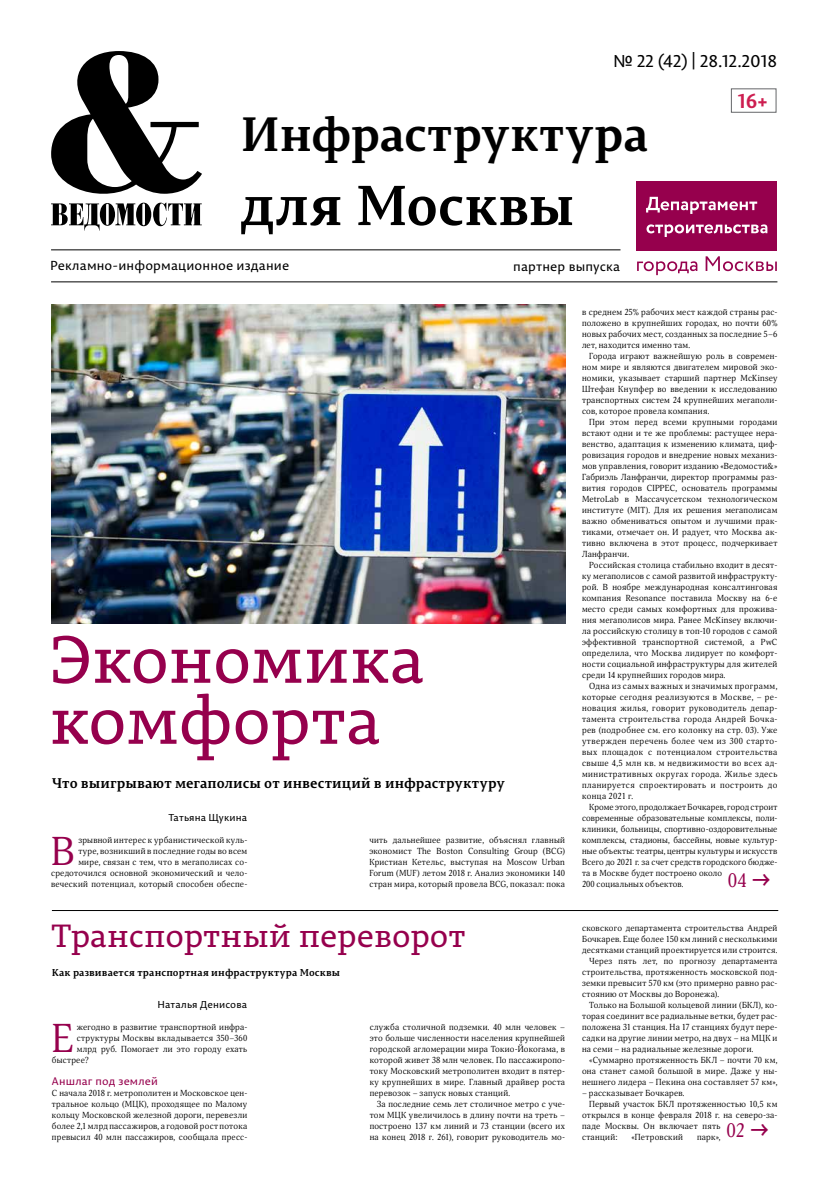
<style>
.page{position:relative;width:820px;height:1191px;background:#fff}
.page>*{position:absolute;margin:0;border:0;box-sizing:border-box;transform-origin:0 0}
.t1{font:66px/61px "Permian Slab Serif Typeface";letter-spacing:-.005em;color:#96004d}
.t2{font:700 56px "Permian Serif Typeface";color:#000}
.t3{font:700 48px "Permian Serif Typeface";letter-spacing:-.005em;color:#000}
.t4{font:39.1px "Orbi";color:#96004d}
.t5{font:32px "Permian Slab Serif Typeface";color:#96004d}
.t6{font:700 20px "Permian Sans Typeface";color:#cd1e50}
.t7{font:19px "Orbi";color:#96004d}
.t8{font:17px "Permian Sans Typeface";color:#000}
.t9{font:700 14px "Permian Serif Typeface";letter-spacing:.01em;color:#000}
.t10{font:13px "Permian Sans Typeface";letter-spacing:.01em;color:#000}
.t11{font:11px "Permian Sans Typeface";letter-spacing:.015em;color:#96004d}
.t12{font:700 10px "Permian Serif Typeface";letter-spacing:.02em;color:#000}
.t13{font:10px "Permian Sans Typeface";letter-spacing:.01em;color:#000}
.t14{font:8.5px/11px "Orbi";letter-spacing:.025em;color:#000;text-align:justify}
.s1{font-family:"Permian Sans Typeface";font-size:25px}
</style>
<div class="page">
<hr style="left:51px;top:250px;width:569px;height:1px;background:#000">
<hr style="left:51px;top:282px;width:726px;height:1px;background:#000">
<div style="left:730px;top:88px;width:46px;height:25px;border:1px solid #656669"></div>
<svg style="left:51px;top:51px;width:151px;height:179px"></svg>
<svg style="left:637px;top:261px;width:60px;height:14px"></svg>
<svg style="left:705px;top:256px;width:71px;height:15px"></svg>
<div style="left:636px;top:181px;width:141px;height:69px;background:#96004d"></div>
<svg style="left:646px;top:197px;width:110px;height:17px"></svg>
<svg style="left:646px;top:224px;width:121px;height:13px"></svg>
<img style="left:52px;top:304px;width:512px;height:319px">
<hr style="left:52px;top:910px;width:726px;height:1px;background:#000">
<h3 class="t8" style="left:612px;top:48px;width:166px">№ 22 (42) | 28.12.2018</h3>
<h3 class="t3" style="left:240px;top:94px;width:409px">Инфраструктура</h3>
<h2 class="t2" style="left:240px;top:158px;width:335px">для Москвы</h2>
<h3 class="t10" style="left:513px;top:256px;width:108px">партнер выпуска</h3>
<h3 class="t10" style="left:50px;top:255px;width:240px">Рекламно-информационное издание</h3>
<h3 class="t6" style="left:737px;top:84px;width:31px">16+</h3>
<h1 class="t1" style="left:50px;top:626px;width:377px">Экономика комфорта</h1>
<h3 class="t9" style="left:52px;top:771px;width:454px">Что выигрывают мегаполисы от инвестиций в инфраструктуру</h3>
<p class="t13" style="left:168px;top:810px;width:80px">Татьяна Щукина</p>
<p class="t14" style="left:51px;top:834px;width:198px;text-align:right">зрывной интерес к урбанистической куль-<br>туре, возникший в последние годы во всем<br>мире, связан с тем, что в мегаполисах со&shy;средоточился основной экономический и чело&shy;веческий потенциал, который способен обеспе-</p>
<p class="t14" style="left:369px;top:834px;width:197px">чить дальнейшее развитие, объяснял главный экономист The Boston Consulting Group (BCG)<br>Кристиан Кетельс, выступая на Moscow Urban Forum (MUF) летом 2018 г. Анализ экономики 140 стран мира, который провела BCG, показал: пока</p>
<h3 class="t4" style="left:51px;top:826px;width:26px">В</h3>
<h3 class="t5" style="left:51px;top:910px;width:416px">Транспортный переворот</h3>
<p class="t12" style="left:52px;top:964px;width:289px">Как развивается транспортная инфраструктура Москвы</p>
<p class="t13" style="left:157px;top:997px;width:91px">Наталья Денисова</p>
<h3 class="t4" style="left:52px;top:1013px;width:23px">Е</h3>
<p class="t14" style="left:77px;top:1021px;width:172px">жегодно в развитие транспортной инфра-</p>
<p class="t14" style="left:369px;top:1021px;width:197px">служба столичной подземки. 40 млн человек – это больше численности населения крупнейшей городской агломерации мира Токио-Йокогама, в которой живет 38 млн человек. По пассажиропо&shy;току Московский метрополитен входит в пятер&shy;ку крупнейших в мире. Главный драйвер роста перевозок – запуск новых станций.</p>
<p class="t14" style="left:369px;top:1098px;width:197px;text-indent:7px">За последние семь лет столичное метро с уче&shy;том МЦК увеличилось в длину почти на треть – построено 137 км линий и 73 станции (всего их на конец 2018 г. 261), говорит руководитель мо-</p>
<p class="t14" style="left:77px;top:1032px;width:172px">структуры Москвы вкладывается 350–360</p>
<p class="t14" style="left:77px;top:1043px;width:172px">млрд руб. Помогает ли это городу ехать</p>
<p class="t14" style="left:52px;top:1054px;width:38px">быстрее?</p>
<p class="t11" style="left:52px;top:1073px;width:107px">Аншлаг под землей</p>
<p class="t14" style="left:52px;top:1087px;width:197px">С начала 2018 г. метрополитен и Московское цен&shy;тральное кольцо (МЦК), проходящее по Малому кольцу Московской железной дороги, перевезли более 2,1 млрд пассажиров, а годовой рост потока превысил 40 млн пассажиров, сообщала пресс-</p>
<p class="t14" style="left:582px;top:306px;width:197px">в среднем 25% рабочих мест каждой страны рас&shy;положено в крупнейших городах, но почти 60% новых рабочих мест, созданных за последние 5–6 лет, находится именно там.</p>
<p class="t14" style="left:582px;top:350px;width:197px;text-indent:7px">Города играют важнейшую роль в современ&shy;ном мире и являются двигателем мировой эко&shy;номики, указывает старший партнер McKinsey Штефан Кнупфер во введении к исследованию транспортных систем 24 крупнейших мегаполи&shy;сов, которое провела компания.</p>
<p class="t14" style="left:582px;top:416px;width:197px;text-indent:7px">При этом перед всеми крупными городами встают одни и те же проблемы: растущее нера&shy;венство, адаптация к изменению климата, циф&shy;ровизация городов и внедрение новых механиз&shy;мов управления, говорит изданию «Ведомости&amp;» Габриэль Ланфранчи, директор программы раз&shy;вития городов CIPPEC, основатель программы MetroLab в Массачусетском технологическом институте (MIT). Для их решения мегаполисам важно обмениваться опытом и лучшими прак&shy;тиками, отмечает он. И радует, что Москва ак&shy;тивно включена в этот процесс, подчеркивает Ланфранчи.</p>
<p class="t14" style="left:582px;top:559px;width:197px;text-indent:7px">Российская столица стабильно входит в десят&shy;ку мегаполисов с самой развитой инфраструкту&shy;рой. В ноябре международная консалтинговая компания Resonance поставила Москву на 6-е место среди самых комфортных для прожива&shy;ния мегаполисов мира. Ранее McKinsey включи&shy;ла российскую столицу в топ-10 городов с самой эффективной транспортной системой, а PwC определила, что Москва лидирует по комфорт&shy;ности социальной инфраструктуры для жителей среди 14 крупнейших городов мира.</p>
<p class="t14" style="left:582px;top:680px;width:197px;text-indent:7px">Одна из самых важных и значимых программ, которые сегодня реализуются в Москве, – ре&shy;новация жилья, говорит руководитель депар&shy;тамента строительства города Андрей Бочка&shy;рев (подробнее см. его колонку на стр. 03). Уже утвержден перечень более чем из 300 старто&shy;вых площадок с потенциалом строительства свыше 4,5 млн кв. м недвижимости во всех ад&shy;министративных округах города. Жилье здесь планируется спроектировать и построить до конца 2021 г.</p>
<p class="t14" style="left:582px;top:801px;width:197px;text-align:left;text-indent:7px">Кроме этого, продолжает Бочкарев, город строит современные образовательные комплексы, поли&shy;клиники, больницы, спортивно-оздоровительные комплексы, стадионы, бассейны, новые культур&shy;ные объекты: театры, центры культуры и искусств Всего до 2021 г. за счет средств городского бюдже&shy;та в Москве будет построено около<br>200 социальных объектов.</p>
<h3 class="t7" style="left:727px;top:867px;width:45px">04 <span class="s1">→</span></h3>
<p class="t14" style="left:582px;top:922px;width:197px">сковского департамента строительства Андрей</p>
<p class="t14" style="left:582px;top:933px;width:197px">Бочкарев. Еще более 150 км линий с несколькими</p>
<p class="t14" style="left:582px;top:944px;width:197px">десятками станций проектируется или строится.</p>
<p class="t14" style="left:589px;top:955px;width:190px">Через пять лет, по прогнозу департамента</p>
<p class="t14" style="left:582px;top:966px;width:197px">строительства, протяженность московской под-</p>
<p class="t14" style="left:582px;top:977px;width:197px">земки превысит 570 км (это примерно равно рас-</p>
<p class="t14" style="left:582px;top:988px;width:139px">стоянию от Москвы до Воронежа).</p>
<p class="t14" style="left:589px;top:999px;width:190px">Только на Большой кольцевой линии (БКЛ), ко-</p>
<p class="t14" style="left:582px;top:1010px;width:197px">торая соединит все радиальные ветки, будет рас-</p>
<p class="t14" style="left:582px;top:1021px;width:197px">положена 31 станция. На 17 станциях будут пере-</p>
<p class="t14" style="left:582px;top:1032px;width:197px">садки на другие линии метро, на двух – на МЦК и</p>
<p class="t14" style="left:582px;top:1043px;width:173px">на семи – на радиальные железные дороги.</p>
<p class="t14" style="left:589px;top:1054px;width:190px">«Суммарно протяженность БКЛ – почти 70 км,</p>
<p class="t14" style="left:582px;top:1065px;width:197px">она станет самой большой в мире. Даже у ны-</p>
<p class="t14" style="left:582px;top:1076px;width:197px">нешнего лидера – Пекина она составляет 57 км»,</p>
<p class="t14" style="left:582px;top:1087px;width:104px">– рассказывает Бочкарев.</p>
<p class="t14" style="left:589px;top:1098px;width:190px">Первый участок БКЛ протяженностью 10,5 км</p>
<p class="t14" style="left:582px;top:1109px;width:197px">открылся в конце февраля 2018 г. на северо-за-</p>
<p class="t14" style="left:582px;top:1120px;width:140px">паде Москвы. Он включает пять</p>
<p class="t14" style="left:582px;top:1131px;width:37px">станций:</p>
<p class="t14" style="left:631px;top:1131px;width:53px">«Петровский</p>
<p class="t14" style="left:696px;top:1131px;width:25px">парк»,</p>
<h3 class="t7" style="left:726px;top:1118px;width:44px">02 <span class="s1">→</span></h3>
</div>
